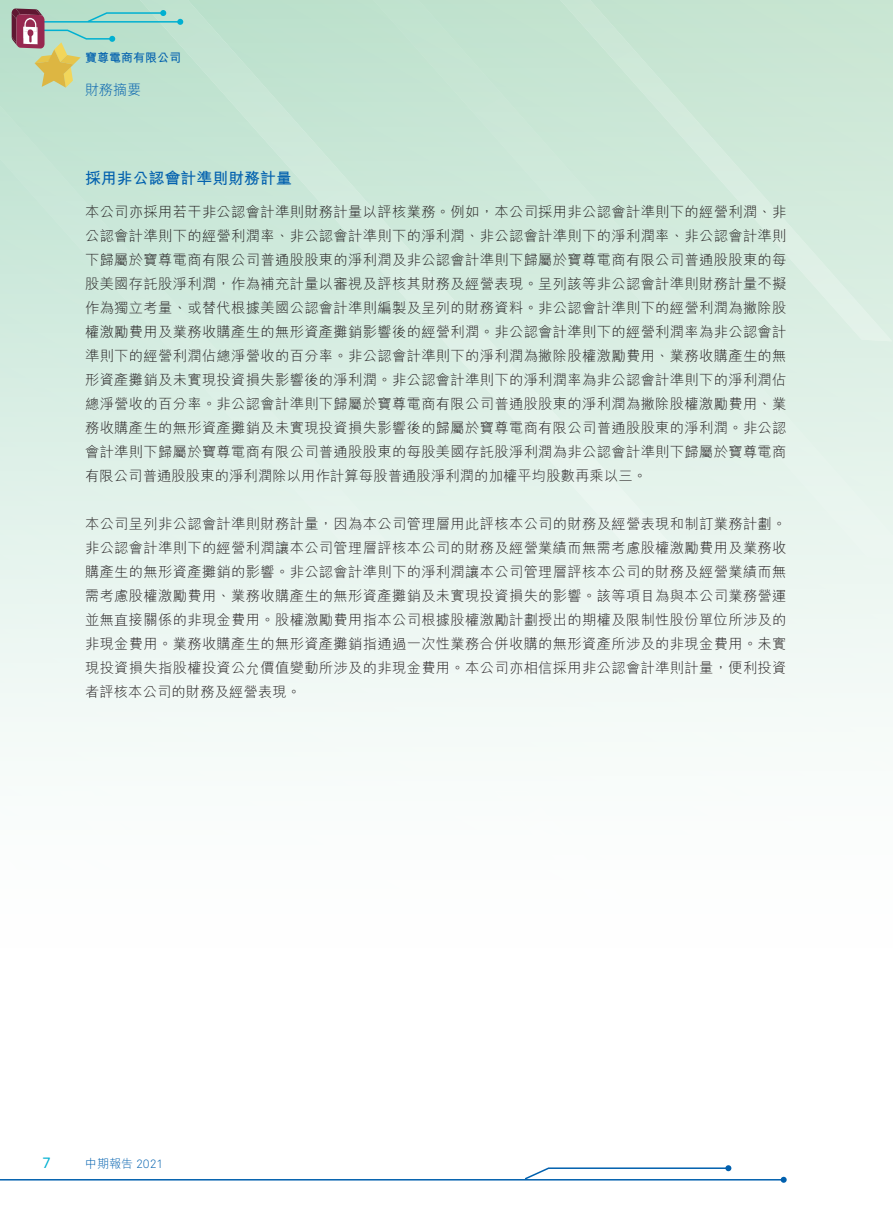
<style>
.page{position:relative;width:893px;height:1212px;background:#f3f9f6}
.page>*{position:absolute;margin:0;border:0;box-sizing:border-box;transform-origin:0 0}
.t1{font:700 15.75px "M Hei HK";letter-spacing:.01em;color:#0160ae}
.t2{font:15px "Akkurat Pro";color:#00b0d1}
.t3{font:300 14.25px/24px "M Hei HK";letter-spacing:.01em;color:#231f20;text-align:justify}
.t4{font:300 14.25px "M Hei HK";color:#0160ae}
.t5{font:700 12px "M Hei HK";color:#0160ae}
.t6{font:300 12px "M Hei HK";color:#0160ae}
.s1{font-family:"Akkurat Light Pro";font-weight:400}
</style>
<div class="page">
<svg style="left:422px;top:0;width:471px;height:535px"></svg>
<svg style="left:0;top:0;width:422px;height:570px;background:#d2eade"></svg>
<div style="left:498px;top:855px;width:395px;height:357px;background:#fff"></div>
<div style="left:113px;top:860px;width:385px;height:352px;background:#fff"></div>
<div style="left:0;top:860px;width:113px;height:352px;background:#fff"></div>
<hr style="left:0;top:1179px;width:784px;height:1px;background:#0160ae">
<svg style="left:781px;top:1177px;width:6px;height:6px"></svg>
<svg style="left:523px;top:1165px;width:208px;height:16px"></svg>
<hr style="left:40px;top:21px;width:140px;height:2px;background:#00b0d1">
<svg style="left:177px;top:19px;width:6px;height:6px"></svg>
<svg style="left:12px;top:9px;width:154px;height:79px;background:#b4cdb7"></svg>
<p class="t5" style="left:85px;top:49px;width:97px">寶尊電商有限公司</p>
<p class="t4" style="left:85px;top:82px;width:58px">財務摘要</p>
<p class="t1" style="left:85px;top:167px;width:208px">採用非公認會計準則財務計量</p>
<p class="t3" style="left:85px;top:199px;width:703px">本公司亦採用若干非公認會計準則財務計量以評核業務。例如，本公司採用非公認會計準則下的經營利潤、非公認會計準則下的經營利潤率、非公認會計準則下的淨利潤、非公認會計準則下的淨利潤率、非公認會計準則下歸屬於寶尊電商有限公司普通股股東的淨利潤及非公認會計準則下歸屬於寶尊電商有限公司普通股股東的每股美國存託股淨利潤，作為補充計量以審視及評核其財務及經營表現。呈列該等非公認會計準則財務計量不擬作為獨立考量、或替代根據美國公認會計準則編製及呈列的財務資料。非公認會計準則下的經營利潤為撇除股權激勵費用及業務收購產生的無形資產攤銷影響後的經營利潤。非公認會計準則下的經營利潤率為非公認會計準則下的經營利潤佔總淨營收的百分率。非公認會計準則下的淨利潤為撇除股權激勵費用、業務收購產生的無形資產攤銷及未實現投資損失影響後的淨利潤。非公認會計準則下的淨利潤率為非公認會計準則下的淨利潤佔總淨營收的百分率。非公認會計準則下歸屬於寶尊電商有限公司普通股股東的淨利潤為撇除股權激勵費用、業務收購產生的無形資產攤銷及未實現投資損失影響後的歸屬於寶尊電商有限公司普通股股東的淨利潤。非公認會計準則下歸屬於寶尊電商有限公司普通股股東的每股美國存託股淨利潤為非公認會計準則下歸屬於寶尊電商有限公司普通股股東的淨利潤除以用作計算每股普通股淨利潤的加權平均股數再乘以三。</p>
<p class="t3" style="left:85px;top:511px;width:703px">本公司呈列非公認會計準則財務計量，因為本公司管理層用此評核本公司的財務及經營表現和制訂業務計劃。非公認會計準則下的經營利潤讓本公司管理層評核本公司的財務及經營業績而無需考慮股權激勵費用及業務收購產生的無形資產攤銷的影響。非公認會計準則下的淨利潤讓本公司管理層評核本公司的財務及經營業績而無需考慮股權激勵費用、業務收購產生的無形資產攤銷及未實現投資損失的影響。該等項目為與本公司業務營運並無直接關係的非現金費用。股權激勵費用指本公司根據股權激勵計劃授出的期權及限制性股份單位所涉及的非現金費用。業務收購產生的無形資產攤銷指通過一次性業務合併收購的無形資產所涉及的非現金費用。未實現投資損失指股權投資公允價值變動所涉及的非現金費用。本公司亦相信採用非公認會計準則計量，便利投資者評核本公司的財務及經營表現。</p>
<p class="t2" style="left:43px;top:1154px;width:10px">7</p>
<p class="t6" style="left:85px;top:1157px;width:80px">中期報告 <span class="s1">2021</span></p>
</div>
